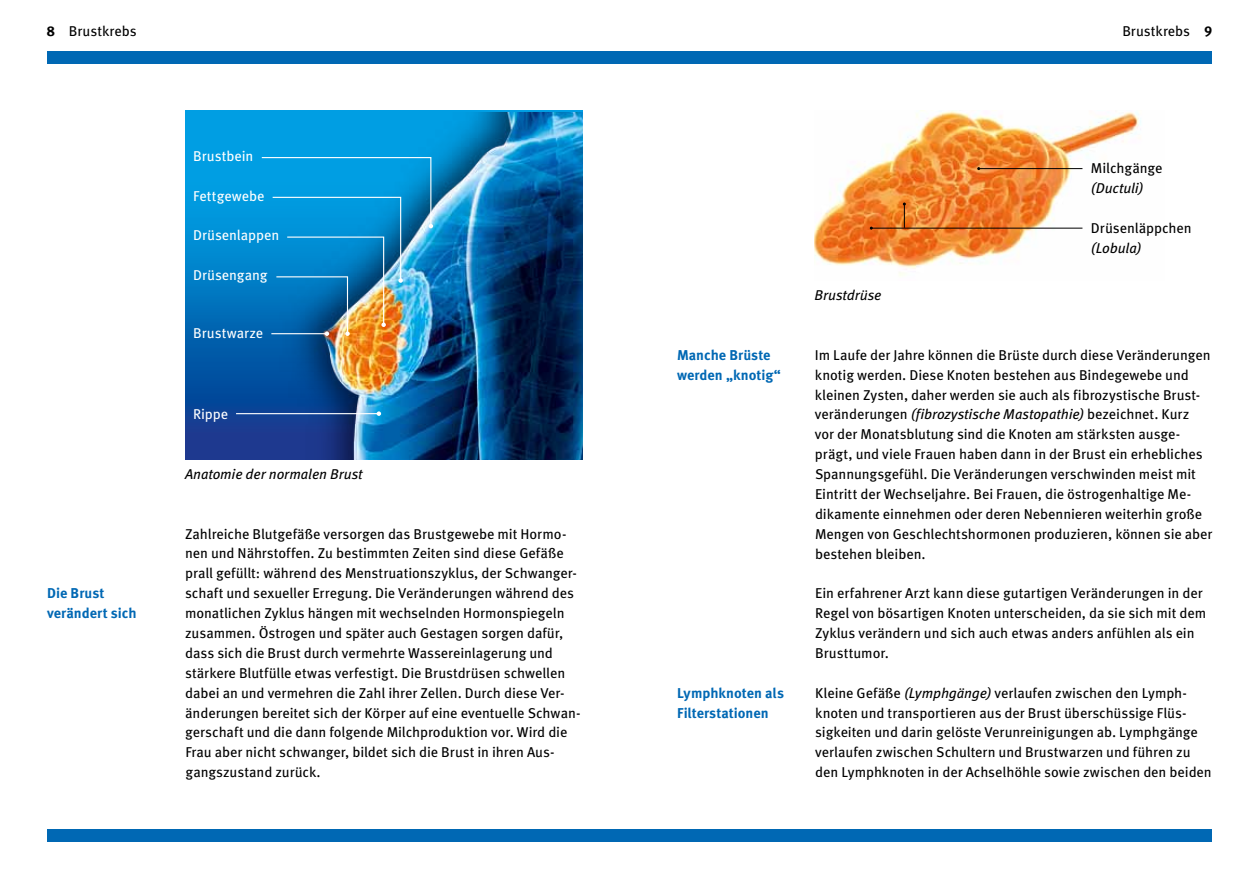
<style>
.page{position:relative;width:1259px;height:893px;background:#fff}
.page>*{position:absolute;margin:0;border:0;box-sizing:border-box;transform-origin:0 0}
.t1{font:14.25px/20px "Meta Pro";letter-spacing:-.005em;color:#000}
.t2{font:700 14.25px/20px "Meta Pro";letter-spacing:-.005em;color:#0068b4}
.t3{font:14.25px "Meta Pro";color:#fff}
.t4{font:italic 14.25px "Meta Pro";letter-spacing:-.005em;color:#000}
.s1{font-weight:700}
.s2{font-style:italic}
</style>
<div class="page">
<svg style="left:185px;top:111px;width:398px;height:348px;background:#0375c0"></svg>
<img style="left:262px;top:113px;width:321px;height:346px">
<hr style="left:236px;top:413px;width:143px;height:1px;background:#fff">
<svg style="left:376px;top:411px;width:5px;height:5px"></svg>
<img style="left:261px;top:156px;width:172px;height:180px">
<img style="left:814px;top:111px;width:327px;height:165px">
<svg style="left:903px;top:203px;width:3px;height:25px"></svg>
<hr style="left:871px;top:228px;width:211px;height:1px;background:#000">
<hr style="left:978px;top:168px;width:104px;height:1px;background:#000">
<div style="left:47px;top:51px;width:582px;height:13px;background:#0068b4"></div>
<div style="left:47px;top:829px;width:582px;height:13px;background:#0068b4"></div>
<div style="left:629px;top:51px;width:583px;height:13px;background:#0068b4"></div>
<div style="left:629px;top:829px;width:583px;height:13px;background:#0068b4"></div>
<p class="t1" style="left:47px;top:20px;width:91px"><span class="s1">8</span> Brustkrebs</p>
<p class="t1" style="left:1122px;top:20px;width:91px">Brustkrebs <span class="s1">9</span></p>
<p class="t2" style="left:47px;top:582px;width:91px">Die Brust verändert sich</p>
<p class="t3" style="left:193px;top:145px;width:62px">Brustbein</p>
<p class="t3" style="left:193px;top:185px;width:73px">Fettgewebe</p>
<p class="t3" style="left:193px;top:225px;width:88px">Drüsenlappen</p>
<p class="t3" style="left:193px;top:264px;width:76px">Drüsengang</p>
<p class="t3" style="left:193px;top:322px;width:72px">Brustwarze</p>
<p class="t3" style="left:193px;top:403px;width:37px">Rippe</p>
<p class="t4" style="left:185px;top:463px;width:179px">Anatomie der normalen Brust</p>
<p class="t1" style="left:185px;top:523px;width:397px">Zahlreiche Blutgefäße versorgen das Brustgewebe mit Hormo&shy;nen und Nährstoffen. Zu bestimmten Zeiten sind diese Gefäße prall gefüllt: während des Menstruationszyklus, der Schwanger&shy;schaft und sexueller Erregung. Die Veränderungen während des monatlichen Zyklus hängen mit wechselnden Hormonspiegeln zusammen. Östrogen und später auch Gestagen sorgen dafür, dass sich die Brust durch vermehrte Wassereinlagerung und stärkere Blutfülle etwas verfestigt. Die Brustdrüsen schwellen dabei an und vermehren die Zahl ihrer Zellen. Durch diese Ver&shy;änderungen bereitet sich der Körper auf eine eventuelle Schwan&shy;gerschaft und die dann folgende Milchproduktion vor. Wird die Frau aber nicht schwanger, bildet sich die Brust in ihren Aus&shy;gangszustand zurück.</p>
<p class="t2" style="left:677px;top:344px;width:105px">Manche Brüste werden „knotig“</p>
<p class="t2" style="left:677px;top:682px;width:108px">Lymphknoten als<br>Filterstationen</p>
<p class="t1" style="left:1091px;top:157px;width:73px">Milchgänge</p>
<p class="t4" style="left:1091px;top:177px;width:54px">(Ductuli)</p>
<p class="t4" style="left:814px;top:284px;width:68px">Brustdrüse</p>
<p class="t1" style="left:1091px;top:217px;width:102px">Drüsenläppchen</p>
<p class="t4" style="left:1091px;top:237px;width:52px">(Lobula)</p>
<p class="t1" style="left:815px;top:344px;width:399px">Im Laufe der Jahre können die Brüste durch diese Veränderungen knotig werden. Diese Knoten bestehen aus Bindegewebe und kleinen Zysten, daher werden sie auch als fibrozystische Brust&shy;veränderungen <span class="s2">(fibrozystische Mastopathie)</span> bezeichnet. Kurz<br>vor der Monatsblutung sind die Knoten am stärksten ausge&shy;prägt, und viele Frauen haben dann in der Brust ein erhebliches Spannungsgefühl. Die Veränderungen verschwinden meist mit Eintritt der Wechseljahre. Bei Frauen, die östrogenhaltige Me&shy;dikamente einnehmen oder deren Nebennieren weiterhin große Mengen von Geschlechtshormonen produzieren, können sie aber bestehen bleiben.</p>
<p class="t1" style="left:815px;top:582px;width:393px">Ein erfahrener Arzt kann diese gutartigen Veränderungen in der Regel von bösartigen Knoten unterscheiden, da sie sich mit dem Zyklus verändern und sich auch etwas anders anfühlen als ein Brusttumor.</p>
<p class="t1" style="left:815px;top:682px;width:398px">Kleine Gefäße <span class="s2">(Lymphgänge)</span> verlaufen zwischen den Lymph&shy;knoten und transportieren aus der Brust überschüssige Flüs&shy;sigkeiten und darin gelöste Verunreinigungen ab. Lymphgänge verlaufen zwischen Schultern und Brustwarzen und führen zu den Lymphknoten in der Achselhöhle sowie zwischen den beiden</p>
</div>
